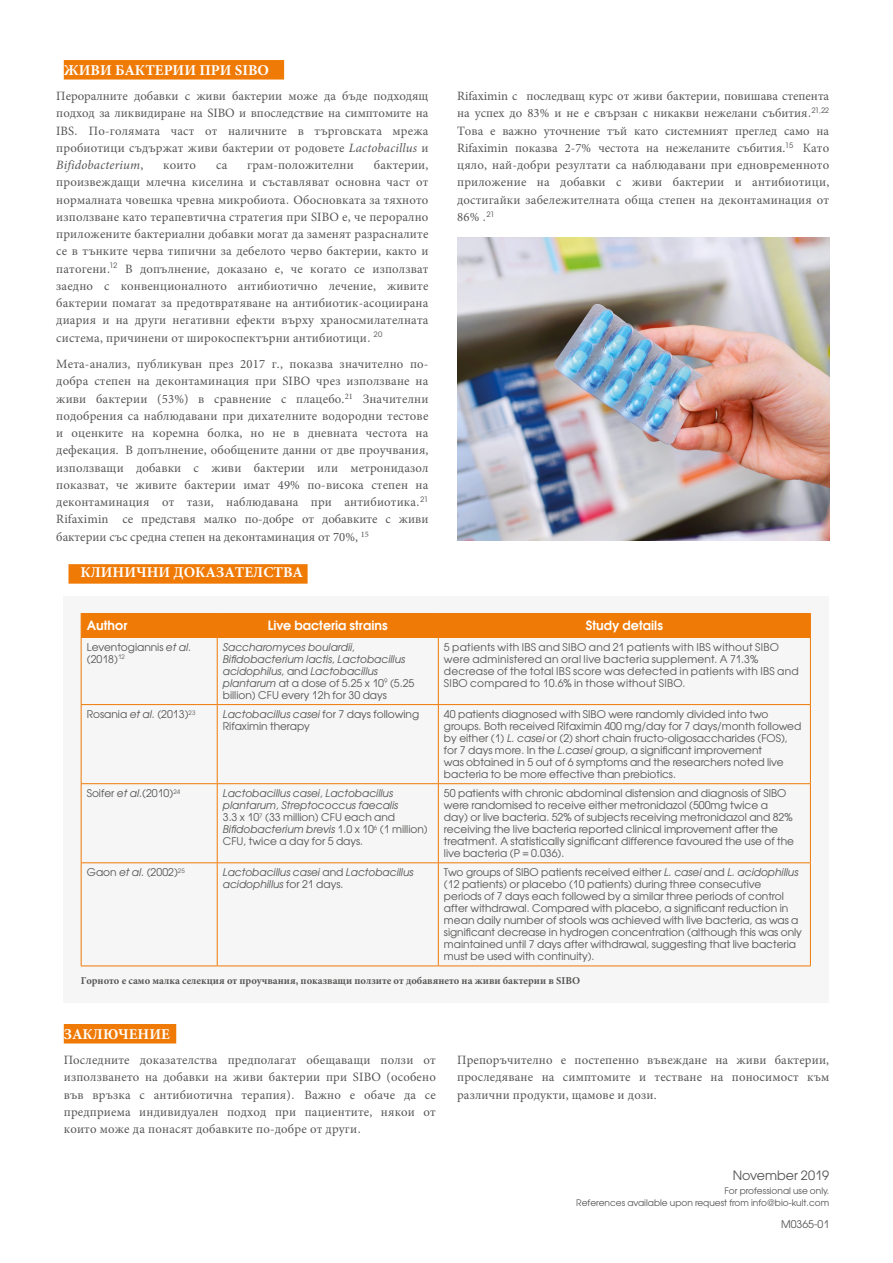
<style>
.page{position:relative;width:893px;height:1263px;background:#fff}
.page>*{position:absolute;margin:0;border:0;box-sizing:border-box;transform-origin:0 0}
.t1{font:700 15px "Minion Pro";color:#fff}
.t2{font:12.75px/17.2px "Minion Pro";letter-spacing:.015em;color:#565655;text-align:justify}
.t3{font:12.75px "Avant Garde Gothic Demi ITC";color:#fff}
.t4{font:12.75px "Avant Garde Gothic Book ITC";color:#565655}
.t5{font:10.65px/12px "Avant Garde Gothic Book ITC";color:#565655}
.t6{font:italic 10.65px/12px "Avant Garde Gothic Book ITC";color:#565655}
.t7{font:10.65px/12px "Avant Garde Gothic Book ITC";letter-spacing:.025em;color:#565655}
.t8{font:700 10.5px "Minion Pro";color:#565655}
.t9{font:10.5px "Avant Garde Gothic Book ITC";color:#565655}
.t10{font:9px/12px "Avant Garde Gothic Book ITC";color:#565655;text-align:right}
.s1{font-family:"ITC Avant Garde Std"}
.s2{font-style:italic}
.s3{font-style:normal}
</style>
<div class="page">
<div style="left:64px;top:60px;width:220px;height:20px;background:#ef7a06"></div>
<div style="left:64px;top:1024px;width:112px;height:19px;background:#ef7a06"></div>
<img style="left:457px;top:237px;width:372px;height:303px">
<svg style="left:68px;top:564px;width:240px;height:20px;background:#ef7d0c"></svg>
<div style="left:64px;top:596px;width:765px;height:406px;background:#f6f6f6"></div>
<div style="left:81px;top:613px;width:730px;height:24px;background:#ef7a06"></div>
<hr style="left:81px;top:637px;width:136px;height:1px;background:#ef7a06">
<hr style="left:81px;top:638px;width:1px;height:66px;background:#ef7a06">
<hr style="left:217px;top:637px;width:221px;height:1px;background:#ef7a06">
<hr style="left:217px;top:638px;width:1px;height:66px;background:#ef7a06">
<hr style="left:438px;top:637px;width:373px;height:1px;background:#ef7a06">
<hr style="left:438px;top:638px;width:1px;height:66px;background:#ef7a06">
<hr style="left:810px;top:638px;width:1px;height:66px;background:#ef7a06">
<hr style="left:81px;top:704px;width:136px;height:1px;background:#ef7a06">
<hr style="left:81px;top:705px;width:1px;height:78px;background:#ef7a06">
<hr style="left:217px;top:704px;width:221px;height:1px;background:#ef7a06">
<hr style="left:217px;top:705px;width:1px;height:78px;background:#ef7a06">
<hr style="left:438px;top:704px;width:373px;height:1px;background:#ef7a06">
<hr style="left:438px;top:705px;width:1px;height:78px;background:#ef7a06">
<hr style="left:810px;top:705px;width:1px;height:78px;background:#ef7a06">
<hr style="left:81px;top:783px;width:136px;height:1px;background:#ef7a06">
<hr style="left:81px;top:784px;width:1px;height:78px;background:#ef7a06">
<hr style="left:217px;top:783px;width:221px;height:1px;background:#ef7a06">
<hr style="left:217px;top:784px;width:1px;height:78px;background:#ef7a06">
<hr style="left:438px;top:783px;width:373px;height:1px;background:#ef7a06">
<hr style="left:438px;top:784px;width:1px;height:78px;background:#ef7a06">
<hr style="left:810px;top:784px;width:1px;height:78px;background:#ef7a06">
<hr style="left:81px;top:862px;width:136px;height:1px;background:#ef7a06">
<hr style="left:81px;top:863px;width:1px;height:102px;background:#ef7a06">
<hr style="left:217px;top:862px;width:221px;height:1px;background:#ef7a06">
<hr style="left:217px;top:863px;width:1px;height:102px;background:#ef7a06">
<hr style="left:438px;top:862px;width:373px;height:1px;background:#ef7a06">
<hr style="left:438px;top:863px;width:1px;height:102px;background:#ef7a06">
<hr style="left:810px;top:863px;width:1px;height:102px;background:#ef7a06">
<hr style="left:81px;top:965px;width:136px;height:1px;background:#ef7a06">
<hr style="left:217px;top:965px;width:221px;height:1px;background:#ef7a06">
<hr style="left:438px;top:965px;width:373px;height:1px;background:#ef7a06">
<p class="t1" style="left:64px;top:60px;width:207px">ЖИВИ БАКТЕРИИ ПРИ SIBO</p>
<p class="t2" style="left:56px;top:87px;width:374px">Пероралните добавки с живи бактерии може да бъде подходящ подход за ликвидиране на SIBO и впоследствие на симптомите на IBS<span class="s1">.</span> По-голямата част от наличните в търговската мрежа пробиотици съдържат живи бактерии от родовете <span class="s2">Lactobacillus</span> и <span class="s2">Bifidobacterium</span>,</p>
<p class="t2" style="left:56px;top:156px;width:374px;text-indent:318px">бактерии, произвеждащи млечна киселина и съставляват основна част от нормалната човешка чревна микробиота<span class="s1">.</span> Обосновката за тяхното използване като терапевтична стратегия при SIBO е, че перорално приложените бактериални добавки могат да заменят разрасналите се в тънките черва типични за дебелото черво бактерии, както и патогени<span class="s1">.</span><sup>12</sup> В допълнение, доказано е, че когато се използват заедно с конвенционалното антибиотично лечение, живите бактерии помагат за предотвратяване на антибиотик-асоциирана диария и на други негативни ефекти върху храносмилателната система, причинени от широкоспектърни антибиотици<span class="s1">.</span> <sup>20</sup></p>
<p class="t2" style="left:56px;top:355px;width:374px">Мета-анализ, публикуван през 2017 г., показва значително по&shy;добра степен на деконтаминация при SIBO чрез използване на живи бактерии (53%) в сравнение с плацебо.<sup>21</sup> Значителни подобрения са наблюдавани при дихателните водородни тестове и оценките на коремна болка, но не в дневната честота на дефекация. В допълнение, обобщените данни от две проучвания, използващи добавки с живи бактерии или метронидазол показват, че живите бактерии имат 49% по-висока степен на деконтаминация от тази, наблюдавана при антибиотика<span class="s1">.</span><sup>21<br></sup>Rifaximin се представя малко по-добре от добавките с живи бактерии със средна степен на деконтаминация от 70%, <sup>15</sup></p>
<p class="t2" style="left:163px;top:156px;width:34px">които</p>
<p class="t2" style="left:216px;top:156px;width:13px">са</p>
<p class="t2" style="left:247px;top:156px;width:108px">грам-положителни</p>
<p class="t1" style="left:80px;top:562px;width:224px">КЛИНИЧНИ ДОКАЗАТЕЛСТВА</p>
<p class="t2" style="left:457px;top:87px;width:374px">Rifaximin с последващ курс от живи бактерии, повишава степента на успех до 83% и не е свързан с никакви нежелани събития<span class="s1">.</span><sup>21,22<br></sup>Това е важно уточнение тъй като системният преглед само на Rifaximin показва 2-7% честота на нежеланите събития.<sup>15</sup> Като цяло, най-добри резултати са наблюдавани при едновременното приложение на добавки с живи бактерии и антибиотици, достигайки забележителната обща степен на деконтаминация от 86% <span class="s1">.</span><sup>21</sup></p>
<p class="t3" style="left:87px;top:618px;width:42px">Author</p>
<p class="t3" style="left:268px;top:618px;width:121px">Live bacteria strains</p>
<p class="t3" style="left:586px;top:618px;width:79px">Study details</p>
<p class="t5" style="left:87px;top:641px;width:106px">Leventogiannis <span class="s2">et al</span>. (2018)<sup>12</sup></p>
<p class="t6" style="left:223px;top:641px;width:193px">Saccharomyces boulardii<span class="s3">, </span>Bifidobacterium lactis<span class="s3">,</span> Lactobacillus acidophilus<span class="s3">, and</span> Lactobacillus plantarum <span class="s3">at a dose of 5.25 x 10</span><sup>9</sup> <span class="s3">(5.25 billion) CFU every 12h for 30 days</span></p>
<p class="t7" style="left:444px;top:641px;width:356px">5 patients with IBS and SIBO and 21 patients with IBS without SIBO were administered an oral live bacteria supplement. A 71.3% decrease of the total IBS score was detected in patients with IBS and SIBO compared to 10.6% in those without SIBO.</p>
<p class="t5" style="left:87px;top:708px;width:110px">Rosania <span class="s2">et al</span>. (2013)<sup>23</sup></p>
<p class="t5" style="left:223px;top:708px;width:198px"><span class="s2">Lactobacillus casei</span> for 7 days following<br>Rifaximin therapy</p>
<p class="t5" style="left:444px;top:708px;width:359px">40 patients diagnosed with SIBO were randomly divided into two groups. Both received Rifaximin 400 mg/day for 7 days/month followed by either (1) <span class="s2">L. casei</span> or (2) short chain fructo-oligosaccharides (FOS), for 7 days more. In the <span class="s2">L.casei</span> group, a significant improvement<br>was obtained in 5 out of 6 symptoms and the researchers noted live bacteria to be more effective than prebiotics.</p>
<p class="t5" style="left:87px;top:787px;width:95px">Soifer <span class="s2">et al</span>.(2010)<sup>24</sup></p>
<p class="t6" style="left:223px;top:787px;width:206px">Lactobacillus casei<span class="s3">,</span> Lactobacillus plantarum<span class="s3">,</span> Streptococcus faecalis<br><span class="s3">3.3 x 10</span><sup>7</sup> <span class="s3">(33 million) CFU each and </span>Bifidobacterium brevis <span class="s3">1.0 x 10</span><sup>6</sup> <span class="s3">(1 million)<br>CFU, twice a day for 5 days.</span></p>
<p class="t5" style="left:444px;top:787px;width:352px">50 patients with chronic abdominal distension and diagnosis of SIBO were randomised to receive either metronidazol (500mg twice a day) or live bacteria. 52% of subjects receiving metronidazol and 82% receiving the live bacteria reported clinical improvement after the treatment. A statistically significant difference favoured the use of the live bacteria (P = 0.036).</p>
<p class="t5" style="left:87px;top:866px;width:100px">Gaon <span class="s2">et al</span>. (2002)<sup>25</sup></p>
<p class="t6" style="left:223px;top:866px;width:192px">Lactobacillus casei <span class="s3">and</span> Lactobacillus acidophillus <span class="s3">for 21 days.</span></p>
<p class="t5" style="left:444px;top:866px;width:359px">Two groups of SIBO patients received either <span class="s2">L. casei</span> and <span class="s2">L. acidophillus </span>(12 patients) or placebo (10 patients) during three consecutive<br>periods of 7 days each followed by a similar three periods of control after withdrawal. Compared with placebo, a significant reduction in mean daily number of stools was achieved with live bacteria, as was a significant decrease in hydrogen concentration (although this was only maintained until 7 days after withdrawal, suggesting that live bacteria must be used with continuity).</p>
<p class="t8" style="left:81px;top:973px;width:501px">Горното е само малка селекция от проучвания, показващи ползите от добавянето на живи бактерии в SIBO</p>
<p class="t1" style="left:64px;top:1024px;width:108px">ЗАКЛЮЧЕНИЕ</p>
<p class="t2" style="left:64px;top:1051px;width:374px">Последните доказателства предполагат обещаващи ползи от използването на добавки на живи бактерии при SIBO (особено във връзка с антибиотична терапия)<span class="s1">.</span> Важно е обаче да се предприема индивидуален подход при пациентите, някои от които може да понасят добавките по-добре от други<span class="s1">.</span></p>
<p class="t2" style="left:457px;top:1051px;width:374px">Препоръчително е постепенно въвеждане на живи бактерии, проследяване на симптомите и тестване на поносимост към различни продукти, щамове и дози.</p>
<p class="t4" style="left:733px;top:1168px;width:98px">November 2019</p>
<p class="t10" style="left:576px;top:1185px;width:254px">For professional use only.<br>References available upon request from info@bio-kult.com</p>
<p class="t9" style="left:781px;top:1218px;width:50px">M0365-01</p>
</div>
